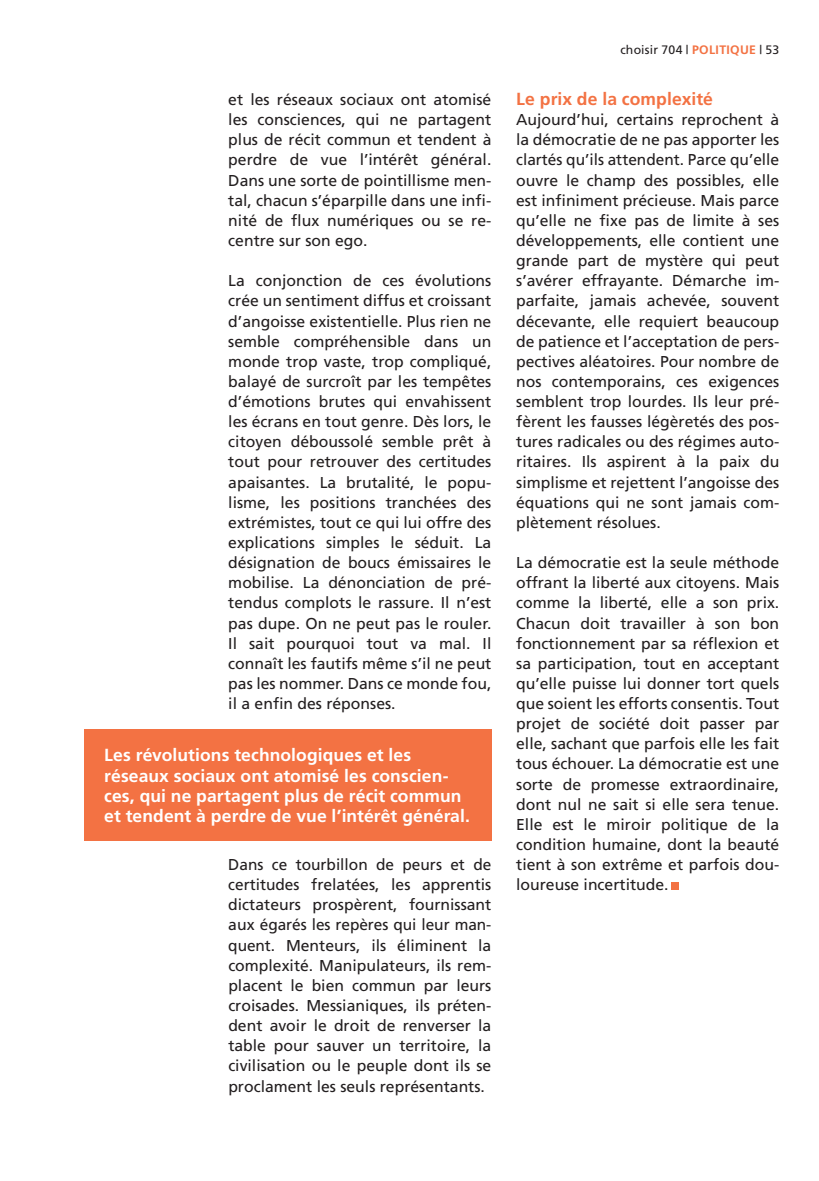
<style>
.page{position:relative;width:819px;height:1181px;background:#fff}
.page>*{position:absolute;margin:0;border:0;box-sizing:border-box;transform-origin:0 0}
.t1{font:700 17.5px/20.1px "Frutiger";letter-spacing:.005em;color:#fff}
.t2{font:700 17.5px "Frutiger";letter-spacing:.005em;color:#f37243}
.t3{font:15.75px/20.1px "Frutiger";color:#231f20;text-align:justify}
.t4{font:12.25px "Frutiger";letter-spacing:.015em;color:#231f20}
.s1{font-weight:700;color:#f37243}
</style>
<div class="page">
<div style="left:670px;top:882px;width:8px;height:8px;background:#f37243"></div>
<div style="left:84px;top:729px;width:407px;height:111px;background:#f37243"></div>
<p class="t3" style="left:228px;top:89px;width:264px">et les réseaux sociaux ont atomisé les consciences, qui ne partagent plus de récit commun et tendent à perdre de vue l’intérêt général.<br>Dans une sorte de pointillisme men&shy;tal, chacun s’éparpille dans une infi&shy;nité de flux numériques ou se re&shy;centre sur son ego.</p>
<p class="t3" style="left:228px;top:271px;width:264px">La conjonction de ces évolutions crée un sentiment diffus et croissant d’angoisse existentielle. Plus rien ne semble compréhensible dans un monde trop vaste, trop compliqué, balayé de surcroît par les tempêtes d’émotions brutes qui envahissent les écrans en tout genre. Dès lors, le citoyen déboussolé semble prêt à tout pour retrouver des certitudes apaisantes. La brutalité, le popu&shy;lisme, les positions tranchées des extrémistes, tout ce qui lui offre des explications simples le séduit. La désignation de boucs émissaires le mobilise. La dénonciation de pré&shy;tendus complots le rassure. Il n’est pas dupe. On ne peut pas le rouler.<br>Il sait pourquoi tout va mal. Il connaît les fautifs même s’il ne peut pas les nommer. Dans ce monde fou, il a enfin des réponses.</p>
<p class="t1" style="left:104px;top:745px;width:367px">Les révolutions technologiques et les réseaux sociaux ont atomisé les conscien&shy;ces, qui ne partagent plus de récit commun et tendent à perdre de vue l’intérêt général.</p>
<p class="t3" style="left:228px;top:854px;width:264px">Dans ce tourbillon de peurs et de certitudes frelatées, les apprentis dictateurs prospèrent, fournissant aux égarés les repères qui leur man&shy;quent. Menteurs, ils éliminent la complexité. Manipulateurs, ils rem&shy;placent le bien commun par leurs croisades. Messianiques, ils préten&shy;dent avoir le droit de renverser la table pour sauver un territoire, la civilisation ou le peuple dont ils se proclament les seuls représentants.</p>
<p class="t4" style="left:620px;top:43px;width:160px">choisir 704 | <span class="s1">POLITIQUE</span> | 53</p>
<p class="t2" style="left:516px;top:89px;width:198px">Le prix de la complexité</p>
<p class="t3" style="left:516px;top:109px;width:264px">Aujourd’hui, certains reprochent à la démocratie de ne pas apporter les clartés qu’ils attendent. Parce qu’elle ouvre le champ des possibles, elle est infiniment précieuse. Mais parce qu’elle ne fixe pas de limite à ses développements, elle contient une grande part de mystère qui peut s’avérer effrayante. Démarche im&shy;parfaite, jamais achevée, souvent décevante, elle requiert beaucoup de patience et l’acceptation de pers&shy;pectives aléatoires. Pour nombre de nos contemporains, ces exigences semblent trop lourdes. Ils leur pré&shy;fèrent les fausses légèretés des pos&shy;tures radicales ou des régimes auto&shy;ritaires. Ils aspirent à la paix du simplisme et rejettent l’angoisse des équations qui ne sont jamais com&shy;plètement résolues.</p>
<p class="t3" style="left:516px;top:552px;width:264px">La démocratie est la seule méthode offrant la liberté aux citoyens. Mais comme la liberté, elle a son prix.<br>Chacun doit travailler à son bon fonctionnement par sa réflexion et sa participation, tout en acceptant qu’elle puisse lui donner tort quels que soient les efforts consentis. Tout projet de société doit passer par elle, sachant que parfois elle les fait tous échouer. La démocratie est une sorte de promesse extraordinaire, dont nul ne sait si elle sera tenue.<br>Elle est le miroir politique de la condition humaine, dont la beauté tient à son extrême et parfois dou&shy;loureuse incertitude.</p>
</div>
